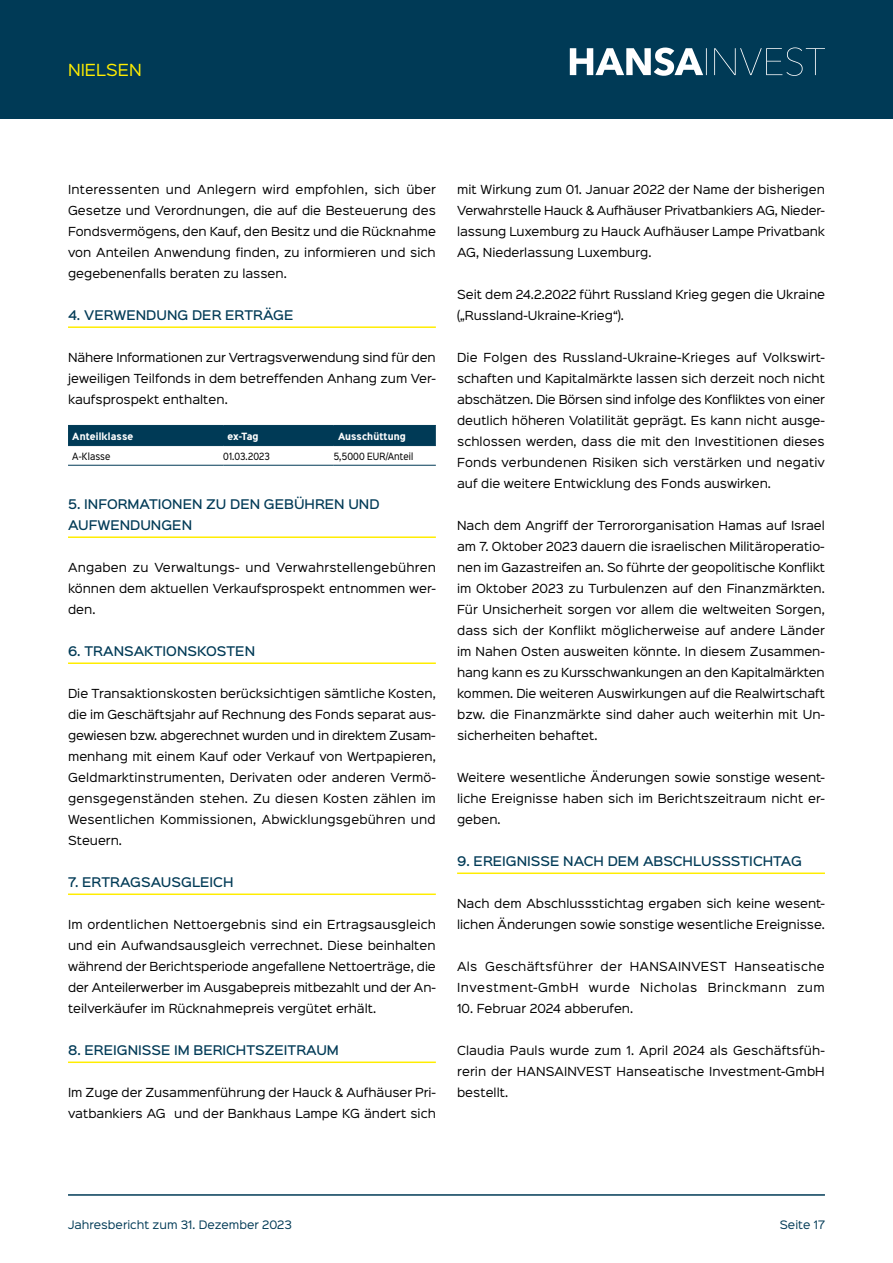
<style>
.page{position:relative;width:893px;height:1263px;background:#fff}
.page>*{position:absolute;margin:0;border:0;box-sizing:border-box;transform-origin:0 0}
.t1{font:15px "Sinkin Sans 400";color:#ffed00}
.t2{font:500 12px/21px "Sinkin Sans 500";color:#003a56}
.t3{font:11.25px/21px "Sinkin Sans 400";color:#000;text-align:justify}
.t4{font:11.25px/21px "Sinkin Sans 400";letter-spacing:.03em;color:#000}
.t5{font:10.5px "Sinkin Sans 400";color:#003a56}
.t6{font:9px "Sinkin Sans Narrow W01 400 Rg";letter-spacing:.01em;color:#000}
.t7{font:700 9px "Sinkin Sans Narrow W01 700";letter-spacing:.015em;color:#fff}
</style>
<div class="page">
<div style="left:0;top:0;width:893px;height:119px;background:#003a56"></div>
<svg style="left:570px;top:47px;width:255px;height:29px"></svg>
<hr style="left:68px;top:1194px;width:757px;height:2px;background:#003a56">
<hr style="left:68px;top:326px;width:368px;height:2px;background:#ffed00">
<hr style="left:68px;top:536px;width:368px;height:2px;background:#ffed00">
<hr style="left:68px;top:662px;width:368px;height:2px;background:#ffed00">
<hr style="left:68px;top:893px;width:368px;height:2px;background:#ffed00">
<hr style="left:68px;top:1061px;width:368px;height:2px;background:#ffed00">
<hr style="left:457px;top:872px;width:368px;height:2px;background:#ffed00">
<div style="left:68px;top:426px;width:368px;height:19px;background:#003a56"></div>
<hr style="left:68px;top:445px;width:155px;height:1px;background:#003a56">
<hr style="left:223px;top:445px;width:111px;height:1px;background:#003a56">
<hr style="left:334px;top:445px;width:102px;height:1px;background:#003a56">
<hr style="left:68px;top:425px;width:155px;height:1px;background:#003a56">
<hr style="left:223px;top:425px;width:111px;height:1px;background:#003a56">
<hr style="left:334px;top:425px;width:102px;height:1px;background:#003a56">
<hr style="left:68px;top:465px;width:155px;height:1px;background:#003a56">
<hr style="left:223px;top:465px;width:111px;height:1px;background:#003a56">
<hr style="left:334px;top:465px;width:102px;height:1px;background:#003a56">
<h1 class="t1" style="left:68px;top:57px;width:75px">NIELSEN</h1>
<p class="t3" style="left:68px;top:178px;width:369px">Interessenten und Anlegern wird empfohlen, sich über Gesetze und Verordnungen, die auf die Besteuerung des Fondsvermögens, den Kauf, den Besitz und die Rücknahme von Anteilen Anwendung finden, zu informieren und sich gegebenenfalls beraten zu lassen.</p>
<p class="t2" style="left:68px;top:304px;width:227px">4. VERWENDUNG DER ERTRÄGE</p>
<p class="t3" style="left:68px;top:346px;width:369px">Nähere Informationen zur Vertragsverwendung sind für den jeweiligen Teilfonds in dem betreffenden Anhang zum Ver&shy;kaufsprospekt enthalten.</p>
<p class="t7" style="left:72px;top:430px;width:62px">Anteilklasse</p>
<p class="t7" style="left:227px;top:430px;width:33px">ex-Tag</p>
<p class="t7" style="left:338px;top:430px;width:69px">Ausschüttung</p>
<p class="t6" style="left:72px;top:450px;width:40px">A-Klasse</p>
<p class="t6" style="left:223px;top:450px;width:48px">01.03.2023</p>
<p class="t6" style="left:334px;top:450px;width:81px">5,5000 EUR/Anteil</p>
<p class="t2" style="left:68px;top:493px;width:313px">5. INFORMATIONEN ZU DEN GEBÜHREN UND<br>AUFWENDUNGEN</p>
<p class="t3" style="left:68px;top:556px;width:369px">Angaben zu Verwaltungs- und Verwahrstellengebühren können dem aktuellen Verkaufsprospekt entnommen wer&shy;den.</p>
<p class="t2" style="left:68px;top:640px;width:189px">6. TRANSAKTIONSKOSTEN</p>
<p class="t3" style="left:68px;top:682px;width:370px">Die Transaktionskosten berücksichtigen sämtliche Kosten, die im Geschäftsjahr auf Rechnung des Fonds separat aus&shy;gewiesen bzw. abgerechnet wurden und in direktem Zusam&shy;menhang mit einem Kauf oder Verkauf von Wertpapieren, Geldmarktinstrumenten, Derivaten oder anderen Vermö&shy;gensgegenständen stehen. Zu diesen Kosten zählen im Wesentlichen Kommissionen, Abwicklungsgebühren und Steuern.</p>
<p class="t2" style="left:68px;top:871px;width:167px">7. ERTRAGSAUSGLEICH</p>
<p class="t3" style="left:68px;top:913px;width:369px">Im ordentlichen Nettoergebnis sind ein Ertragsausgleich und ein Aufwandsausgleich verrechnet. Diese beinhalten während der Berichtsperiode angefallene Nettoerträge, die der Anteilerwerber im Ausgabepreis mitbezahlt und der An&shy;teilverkäufer im Rücknahmepreis vergütet erhält.</p>
<p class="t2" style="left:68px;top:1039px;width:272px">8. EREIGNISSE IM BERICHTSZEITRAUM</p>
<p class="t3" style="left:68px;top:1081px;width:370px">Im Zuge der Zusammenführung der Hauck &amp; Aufhäuser Pri&shy;vatbankiers AG und der Bankhaus Lampe KG ändert sich</p>
<p class="t3" style="left:457px;top:178px;width:369px">mit Wirkung zum 01. Januar 2022 der Name der bisherigen Verwahrstelle Hauck &amp; Aufhäuser Privatbankiers AG, Nieder&shy;lassung Luxemburg zu Hauck Aufhäuser Lampe Privatbank AG, Niederlassung Luxemburg.</p>
<p class="t3" style="left:457px;top:283px;width:370px">Seit dem 24.2.2022 führt Russland Krieg gegen die Ukraine („Russland-Ukraine-Krieg“).</p>
<p class="t3" style="left:457px;top:346px;width:369px">Die Folgen des Russland-Ukraine-Krieges auf Volkswirt&shy;schaften und Kapitalmärkte lassen sich derzeit noch nicht abschätzen. Die Börsen sind infolge des Konfliktes von einer deutlich höheren Volatilität geprägt. Es kann nicht ausge&shy;schlossen werden, dass die mit den Investitionen dieses Fonds verbundenen Risiken sich verstärken und negativ auf die weitere Entwicklung des Fonds auswirken.</p>
<p class="t3" style="left:457px;top:514px;width:369px">Nach dem Angriff der Terrororganisation Hamas auf Israel am 7. Oktober 2023 dauern die israelischen Militäroperatio&shy;nen im Gazastreifen an. So führte der geopolitische Konflikt im Oktober 2023 zu Turbulenzen auf den Finanzmärkten.<br>Für Unsicherheit sorgen vor allem die weltweiten Sorgen, dass sich der Konflikt möglicherweise auf andere Länder im Nahen Osten ausweiten könnte. In diesem Zusammen&shy;hang kann es zu Kursschwankungen an den Kapitalmärkten kommen. Die weiteren Auswirkungen auf die Realwirtschaft bzw. die Finanzmärkte sind daher auch weiterhin mit Un&shy;sicherheiten behaftet.</p>
<p class="t3" style="left:457px;top:766px;width:369px">Weitere wesentliche Änderungen sowie sonstige wesent&shy;liche Ereignisse haben sich im Berichtszeitraum nicht er&shy;geben.</p>
<p class="t2" style="left:457px;top:850px;width:346px">9. EREIGNISSE NACH DEM ABSCHLUSSSTICHTAG</p>
<p class="t3" style="left:457px;top:892px;width:369px">Nach dem Abschlussstichtag ergaben sich keine wesent&shy;lichen Änderungen sowie sonstige wesentliche Ereignisse.</p>
<p class="t4" style="left:457px;top:955px;width:369px">Als Geschäftsführer der HANSAINVEST Hanseatische<br>Investment-GmbH wurde Nicholas Brinckmann zum</p>
<p class="t3" style="left:457px;top:997px;width:178px">10. Februar 2024 abberufen.</p>
<p class="t3" style="left:457px;top:1039px;width:369px">Claudia Pauls wurde zum 1. April 2024 als Geschäftsfüh&shy;rerin der HANSAINVEST Hanseatische Investment-GmbH bestellt.</p>
<p class="t5" style="left:68px;top:1216px;width:225px">Jahresbericht zum 31. Dezember 2023</p>
<p class="t5" style="left:780px;top:1216px;width:47px">Seite 17</p>
</div>
